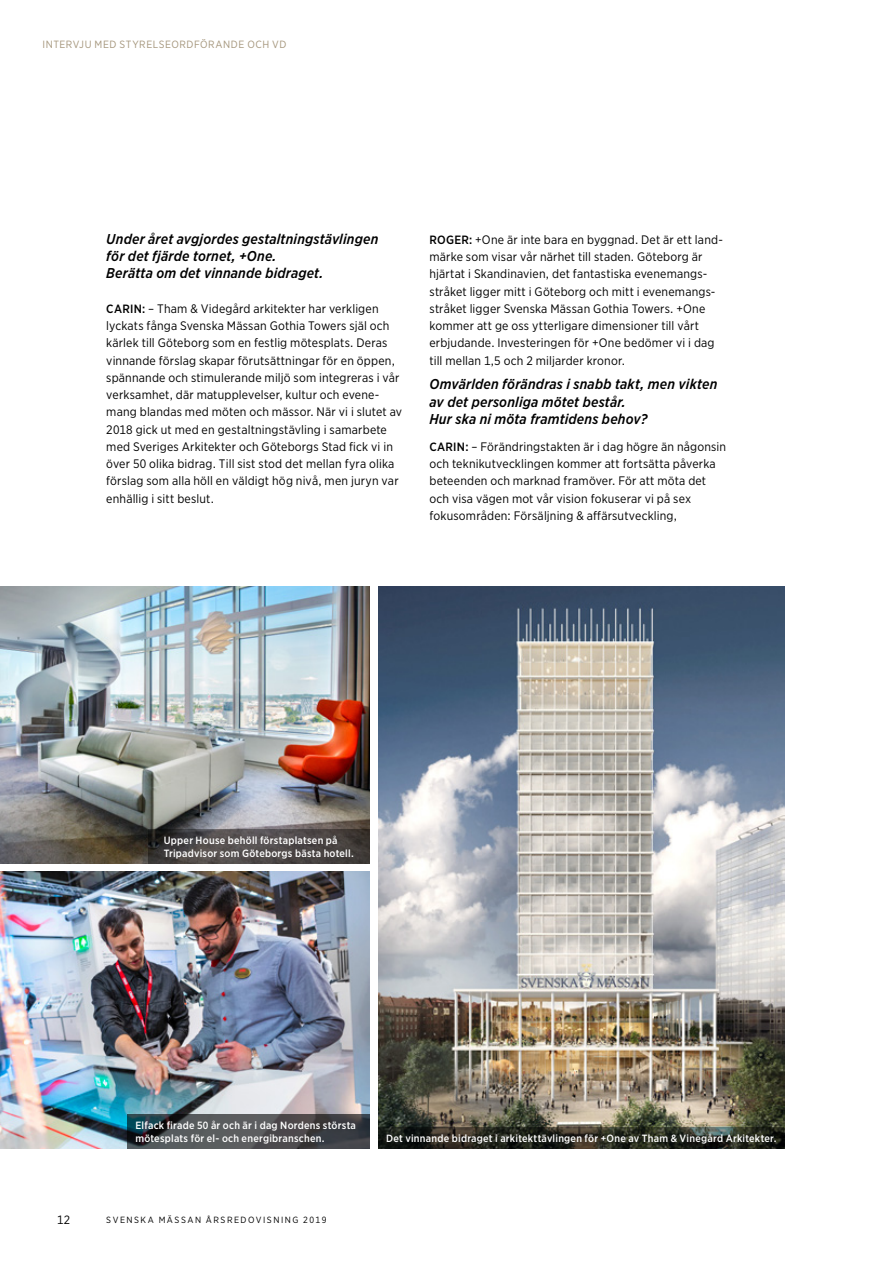
<style>
.page{position:relative;width:893px;height:1263px;background:#fff}
.page>*{position:absolute;margin:0;border:0;box-sizing:border-box;transform-origin:0 0}
.t1{font:italic 500 14.25px/17.2px "Gotham Narrow";letter-spacing:.01em;color:#000}
.t2{font:12.3px/17.2px "Gotham Narrow";letter-spacing:.015em;color:#000}
.t3{font:12px "Gotham Narrow";color:#000}
.t4{font:500 10.5px/12.6px "Gotham Narrow";letter-spacing:.025em;color:#fff}
.t5{font:10.5px "Gotham Narrow";letter-spacing:.05em;color:#a5967c}
.t6{font:9px "Gotham Narrow";letter-spacing:.17em;color:#000}
.s1{font-weight:500;font-size:12px}
</style>
<div class="page">
<img style="left:0;top:587px;width:370px;height:276px">
<svg style="left:149px;top:829px;width:221px;height:34px;background:#484443"></svg>
<img style="left:0;top:872px;width:370px;height:276px">
<svg style="left:127px;top:1114px;width:243px;height:34px;background:#44484c"></svg>
<img style="left:378px;top:587px;width:406px;height:540px">
<svg style="left:378px;top:1127px;width:406px;height:21px;background:#272920"></svg>
<p class="t5" style="left:43px;top:38px;width:245px">INTERVJU MED STYRELSEORDFÖRANDE OCH VD</p>
<p class="t1" style="left:106px;top:230px;width:274px">Under året avgjordes gestaltningstävlingen för det fjärde tornet, +One.<br>Berätta om det vinnande bidraget.</p>
<p class="t2" style="left:106px;top:300px;width:297px"><span class="s1">CARIN:</span> – Tham &amp; Videgård arkitekter har verkligen lyckats fånga Svenska Mässan Gothia Towers själ och kärlek till Göteborg som en festlig mötesplats. Deras vinnande förslag skapar förutsättningar för en öppen, spännande och stimulerande miljö som integreras i vår verksamhet, där matupplevelser, kultur och evene&shy;mang blandas med möten och mässor. När vi i slutet av 2018 gick ut med en gestaltningstävling i samarbete med Sveriges Arkitekter och Göteborgs Stad fick vi in över 50 olika bidrag. Till sist stod det mellan fyra olika förslag som alla höll en väldigt hög nivå, men juryn var enhällig i sitt beslut.</p>
<p class="t2" style="left:429px;top:231px;width:295px"><span class="s1">ROGER:</span> +One är inte bara en byggnad. Det är ett land&shy;märke som visar vår närhet till staden. Göteborg är hjärtat i Skandinavien, det fantastiska evenemangs&shy;stråket ligger mitt i Göteborg och mitt i evenemangs&shy;stråket ligger Svenska Mässan Gothia Towers. +One kommer att ge oss ytterligare dimensioner till vårt erbjudande. Investeringen för +One bedömer vi i dag till mellan 1,5 och 2 miljarder kronor.</p>
<p class="t1" style="left:429px;top:375px;width:290px">Omvärlden förändras i snabb takt, men vikten av det personliga mötet består.<br>Hur ska ni möta framtidens behov?</p>
<p class="t2" style="left:429px;top:438px;width:298px"><span class="s1">CARIN:</span> – Förändringstakten är i dag högre än någonsin och teknikutvecklingen kommer att fortsätta påverka beteenden och marknad framöver. För att möta det och visa vägen mot vår vision fokuserar vi på sex fokusområden: Försäljning &amp; affärsutveckling,</p>
<p class="t4" style="left:164px;top:834px;width:192px">Upper House behöll förstaplatsen på<br>Tripadvisor som Göteborgs bästa hotell.</p>
<p class="t4" style="left:135px;top:1119px;width:222px">Elfack firade 50 år och är i dag Nordens största mötesplats för el- och energibranschen.</p>
<p class="t3" style="left:57px;top:1212px;width:15px">12</p>
<p class="t6" style="left:106px;top:1215px;width:222px">SVENSKA MÄSSAN ÅRSREDOVISNING 2019</p>
<p class="t4" style="left:386px;top:1131px;width:392px">Det vinnande bidraget i arkitekttävlingen för +One av Tham &amp; Vinegård Arkitekter.</p>
</div>
